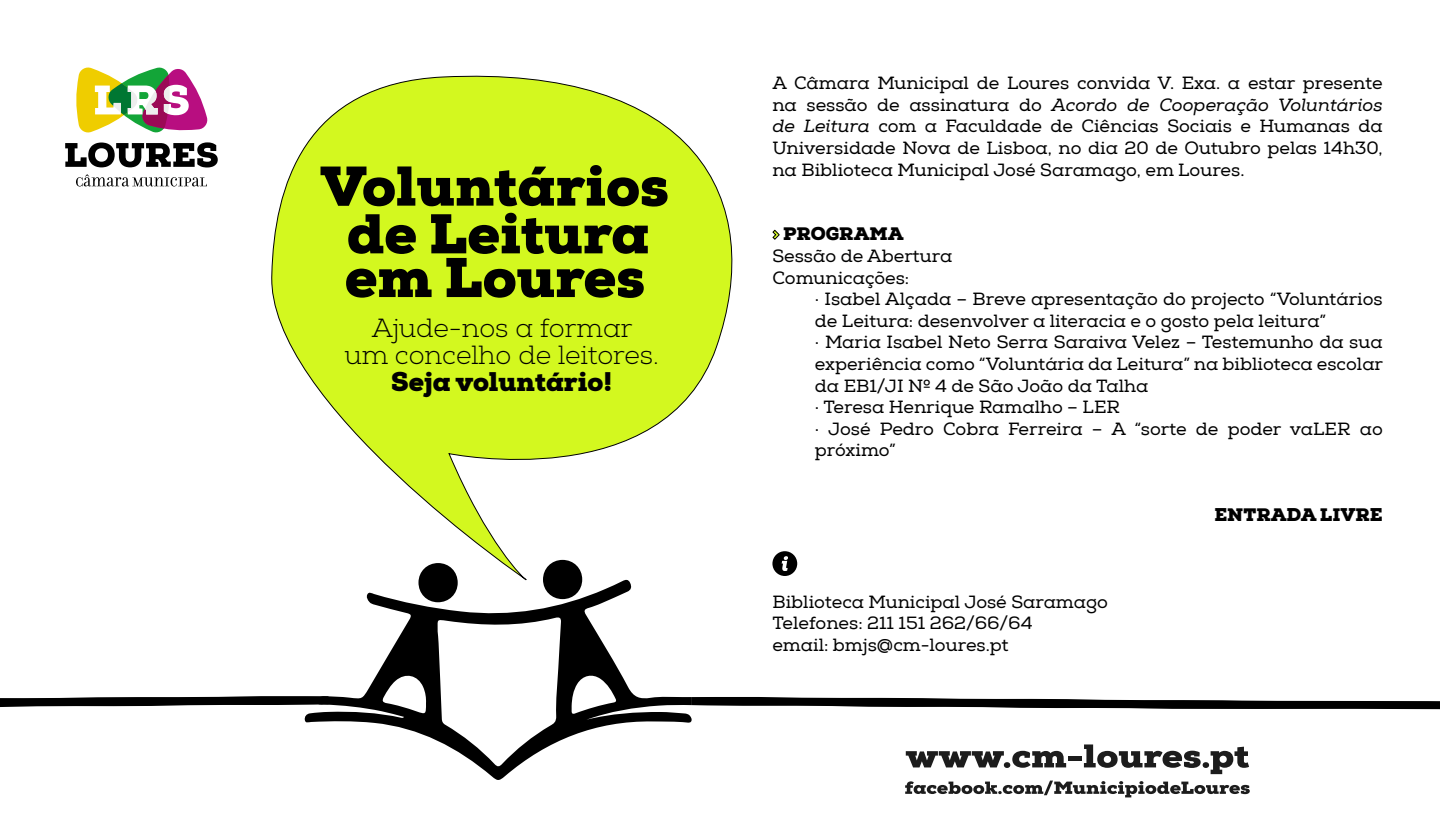
<style>
.page{position:relative;width:1440px;height:840px;background:#fff}
.page>*{position:absolute;margin:0;border:0;box-sizing:border-box;transform-origin:0 0}
.t1{font:900 55.8px/91.3px "Nexa Slab";color:#000;text-align:center}
.t2{font:300 26.25px/27.3px "Nexa Slab";color:#000;text-align:center}
.t3{font:900 26.25px "Nexa Slab";color:#000}
.t4{font:18px/21.6px "Nexa Slab";color:#000}
.t5{font:900 18px "Nexa Slab";color:#000}
.s1{font-style:italic}
.s2{font-weight:900;color:#d3f81f}
.s3{font-weight:900}
</style>
<div class="page">
<svg style="left:271px;top:75px;width:462px;height:504px"></svg>
<svg style="left:772px;top:229px;width:8px;height:11px"></svg>
<svg style="left:65px;top:142px;width:153px;height:26px"></svg>
<svg style="left:76px;top:174px;width:131px;height:13px"></svg>
<svg style="left:76px;top:67px;width:132px;height:66px"></svg>
<svg style="left:906px;top:751px;width:160px;height:17px"></svg>
<div style="left:1068px;top:756px;width:14px;height:5px;background:#1c1c1c"></div>
<svg style="left:1084px;top:744px;width:165px;height:30px"></svg>
<svg style="left:905px;top:781px;width:345px;height:16px"></svg>
<svg style="left:304px;top:579px;width:388px;height:201px"></svg>
<div style="left:543px;top:560px;width:39px;height:39px;background:#000;border-radius:50%"></div>
<div style="left:418px;top:563px;width:40px;height:39px;background:#000;border-radius:50%"></div>
<svg style="left:692px;top:697px;width:748px;height:13px"></svg>
<svg style="left:0;top:696px;width:328px;height:14px"></svg>
<div style="left:772px;top:551px;width:25px;height:25px;background:#000;border-radius:50%"></div>
<svg style="left:781px;top:556px;width:7px;height:15px"></svg>
<h1 class="t1" style="left:320px;top:141px;width:350px">Voluntários em Loures</h1>
<h2 class="t2" style="left:345px;top:315px;width:316px">Ajude-nos a formar<br>um concelho de leitores.</h2>
<h2 class="t3" style="left:391px;top:366px;width:223px">Seja voluntário!</h2>
<h1 class="t1" style="left:347px;top:188px;width:304px">de Leitura</h1>
<p class="t4" style="left:772px;top:73px;width:612px;text-align:justify">A Câmara Municipal de Loures convida V. Exa. a estar presente na sessão de assinatura do <span class="s1">Acordo de Cooperação Voluntários de Leitura</span> com a Faculdade de Ciências Sociais e Humanas da Universidade Nova de Lisboa, no dia 20 de Outubro pelas 14h30, na Biblioteca Municipal José Saramago, em Loures.</p>
<p class="t4" style="left:772px;top:224px;width:181px"><span class="s2">&gt;</span> <span class="s3">PROGRAMA<br></span>Sessão de Abertura<br>Comunicações:</p>
<p class="t4" style="left:815px;top:289px;width:570px">· Isabel Alçada – Breve apresentação do projecto “Voluntários de Leitura: desenvolver a literacia e o gosto pela leitura”<br>· Maria Isabel Neto Serra Saraiva Velez – Testemunho da sua experiência como “Voluntária da Leitura” na biblioteca escolar da EB1/JI Nº 4 de São João da Talha<br>· Teresa Henrique Ramalho – LER<br>· José Pedro Cobra Ferreira – A “sorte de poder vaLER ao próximo”</p>
<p class="t4" style="left:772px;top:591px;width:337px">Biblioteca Municipal José Saramago<br>Telefones: 211 151 262/66/64<br>email: bmjs@cm-loures.pt</p>
<p class="t5" style="left:1214px;top:503px;width:170px">ENTRADA LIVRE</p>
</div>
